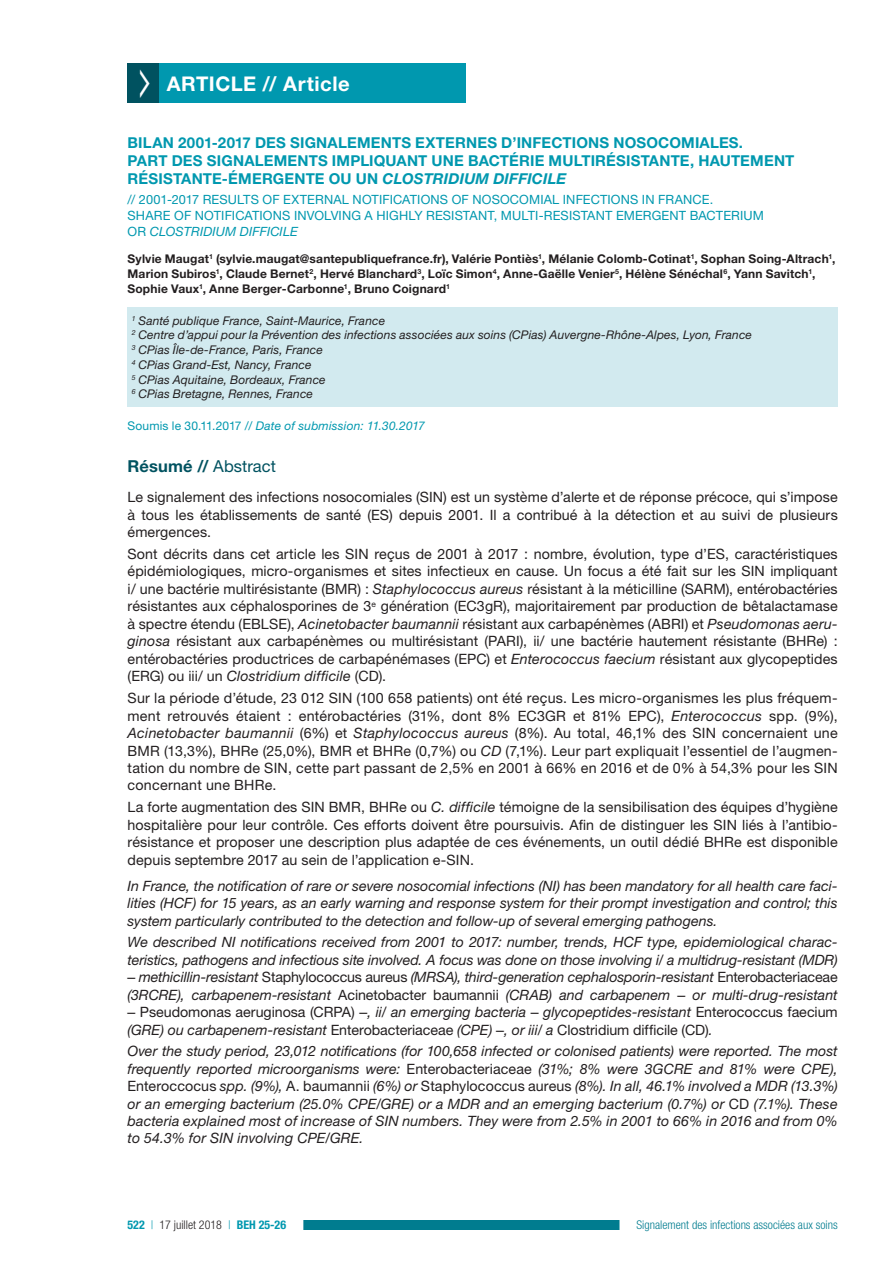
<style>
.page{position:relative;width:893px;height:1263px;background:#fff}
.page>*{position:absolute;margin:0;border:0;box-sizing:border-box;transform-origin:0 0}
.t1{font:700 20.25px "Helvetica Neue LT Std";letter-spacing:.025em;color:#fff}
.t2{font:700 16.5px "Helvetica Neue LT Std";letter-spacing:.01em;color:#005260}
.t3{font:700 15px/18.3px "Helvetica Neue LT Std";letter-spacing:.01em;color:#0098af}
.t4{font:14.25px/17.4px "Helvetica Neue LT Std";letter-spacing:.005em;color:#231f20;text-align:justify}
.t5{font:italic 14.25px/17.4px "Helvetica Neue LT Std";letter-spacing:-.005em;color:#231f20;text-align:justify}
.t6{font:12.75px/15.6px "Helvetica Neue LT Std";letter-spacing:.01em;color:#0098af}
.t7{font:700 12px/14.9px "Helvetica Neue LT Std";letter-spacing:.015em;color:#231f20}
.t8{font:italic 12px/14.9px "Helvetica Neue LT Std";letter-spacing:.005em;color:#231f20}
.t9{font:italic 12px "Helvetica Neue LT Std";letter-spacing:.015em;color:#0098af}
.t10{font:300 condensed 12px "Helvetica Neue LT Std";color:#007c8f}
.t11{font:300 condensed 12px "Helvetica Neue LT Std";color:#231f20}
.s1{font-style:italic}
.s2{font-style:normal}
.s3{font-weight:400}
.s4{font-family:"Arial";font-style:normal}
.s5{font-family:"Arial"}
.s6{font-weight:700;color:#0098af}
.s7{color:#0098af}
</style>
<div class="page">
<div style="left:242px;top:1221px;width:596px;height:9px;background:#007c8f"></div>
<div style="left:110px;top:1219px;width:193px;height:12px;background:#fff"></div>
<div style="left:619px;top:1218px;width:236px;height:13px;background:#fff"></div>
<div style="left:159px;top:64px;width:307px;height:39px;background:#0098af"></div>
<div style="left:128px;top:307px;width:710px;height:100px;background:#d2eaef"></div>
<div style="left:128px;top:64px;width:31px;height:39px;background:#005260"></div>
<h1 class="t1" style="left:167px;top:71px;width:184px">ARTICLE // Article</h1>
<p class="t3" style="left:128px;top:133px;width:668px">BILAN 2001-2017 DES SIGNALEMENTS EXTERNES D’INFECTIONS NOSOCOMIALES.<br>PART DES SIGNALEMENTS IMPLIQUANT UNE BACTÉRIE MULTIRÉSISTANTE, HAUTEMENT<br>RÉSISTANTE-ÉMERGENTE OU UN <span class="s1">CLOSTRIDIUM DIFFICILE</span></p>
<p class="t6" style="left:128px;top:192px;width:638px">// 2001-2017 RESULTS OF EXTERNAL NOTIFICATIONS OF NOSOCOMIAL INFECTIONS IN FRANCE.<br>SHARE OF NOTIFICATIONS INVOLVING A HIGHLY RESISTANT, MULTI-RESISTANT EMERGENT BACTERIUM<br>OR <span class="s1">CLOSTRIDIUM DIFFICILE</span></p>
<p class="t7" style="left:128px;top:251px;width:709px">Sylvie Maugat<sup>1</sup> (sylvie.maugat@santepubliquefrance.fr), Valérie Pontiès<sup>1</sup>, Mélanie Colomb-Cotinat<sup>1</sup>, Sophan Soing-Altrach<sup>1</sup>,<br>Marion Subiros<sup>1</sup>, Claude Bernet<sup>2</sup>, Hervé Blanchard<sup>3</sup>, Loïc Simon<sup>4</sup>, Anne-Gaëlle Venier<sup>5</sup>, Hélène Sénéchal<sup>6</sup>, Yann Savitch<sup>1</sup>,<br>Sophie Vaux<sup>1</sup>, Anne Berger-Carbonne<sup>1</sup>, Bruno Coignard<sup>1</sup></p>
<p class="t8" style="left:132px;top:313px;width:622px"><sup>1</sup> Santé publique France, Saint-Maurice, France<br><sup>2</sup> Centre d’appui pour la Prévention des infections associées aux soins (CPias) Auvergne-Rhône-Alpes, Lyon, France <sup>3</sup> CPias Île-de-France, Paris, France<br><sup>4</sup> CPias Grand-Est, Nancy, France<br><sup>5</sup> CPias Aquitaine, Bordeaux, France<br><sup>6</sup> CPias Bretagne, Rennes, France</p>
<p class="t9" style="left:128px;top:419px;width:299px"><span class="s2">Soumis le 30.11.2017 //</span> Date of submission: 11.30.2017</p>
<p class="t2" style="left:128px;top:456px;width:150px">Résumé // <span class="s3">Abstract</span></p>
<p class="t4" style="left:128px;top:488px;width:712px">Le signalement des infections nosocomiales (SIN) est un système d’alerte et de réponse précoce, qui s’impose à tous les établissements de santé (ES) depuis 2001. Il a contribué à la détection et au suivi de plusieurs émergences.</p>
<p class="t4" style="left:128px;top:545px;width:712px">Sont décrits dans cet article les SIN reçus de 2001 à 2017 : nombre, évolution, type d’ES, caractéristiques épidémiologiques, micro-organismes et sites infectieux en cause. Un focus a été fait sur les SIN impliquant i/ une bactérie multirésistante (BMR) : <span class="s1">Staphylococcus aureus</span> résistant à la méticilline (SARM), entérobactéries résistantes aux céphalosporines de 3<sup>e</sup> génération (EC3gR), majoritairement par production de bêtalactamase à spectre étendu (EBLSE), <span class="s1">Acinetobacter baumannii</span> résistant aux carbapénèmes (ABRI) et <span class="s1">Pseudomonas aeru&shy;ginosa</span> résistant aux carbapénèmes ou multirésistant (PARI), ii/ une bactérie hautement résistante (BHRe) : entérobactéries productrices de carbapénémases (EPC) et <span class="s1">Enterococcus faecium</span> résistant aux glycopeptides (ERG) ou iii/ un <span class="s1">Clostridium difficile</span> (CD).</p>
<p class="t4" style="left:128px;top:689px;width:712px">Sur la période d’étude, 23 012 SIN (100 658 patients) ont été reçus. Les micro-organismes les plus fréquem&shy;ment retrouvés étaient : entérobactéries (31%, dont 8% EC3GR et 81% EPC), <span class="s1">Enterococcus</span> spp. (9%), <span class="s1">Acinetobacter baumannii</span> (6%) et <span class="s1">Staphylococcus aureus</span> (8%). Au total, 46,1% des SIN concernaient une BMR (13,3%), BHRe (25,0%), BMR et BHRe (0,7%) ou <span class="s1">CD</span> (7,1%). Leur part expliquait l’essentiel de l’augmen&shy;tation du nombre de SIN, cette part passant de 2,5% en 2001 à 66% en 2016 et de 0% à 54,3% pour les SIN concernant une BHRe.</p>
<p class="t4" style="left:128px;top:798px;width:712px">La forte augmentation des SIN BMR, BHRe ou <span class="s1">C. difficile</span> témoigne de la sensibilisation des équipes d’hygiène hospitalière pour leur contrôle. Ces efforts doivent être poursuivis. Afin de distinguer les SIN liés à l’antibio&shy;résistance et proposer une description plus adaptée de ces événements, un outil dédié BHRe est disponible depuis septembre 2017 au sein de l’application e-SIN.</p>
<p class="t5" style="left:128px;top:876px;width:712px">In France, the notification of rare or severe nosocomial infections (NI) has been mandatory for all health care faci&shy;lities (HCF) for 15 years, as an early warning and response system for their prompt investigation and control; this system particularly contributed to the detection and follow-up of several emerging pathogens.</p>
<p class="t5" style="left:128px;top:933px;width:712px">We described NI notifications received from 2001 to 2017: number, trends, HCF type, epidemiological charac&shy;teristics, pathogens and infectious site involved. A focus was done on those involving i/ a multidrug-resistant (MDR)</p>
<p class="t5" style="left:128px;top:968px;width:712px"><span class="s4">–</span> methicillin-resistant <span class="s2">Staphylococcus aureus</span> (MRSA), third-generation cephalosporin-resistant <span class="s2">Enterobacteriaceae </span>(3RCRE), carbapenem-resistant <span class="s2">Acinetobacter baumannii</span> (CRAB) and carbapenem <span class="s4">–</span> or multi-drug-resistant</p>
<p class="t4" style="left:128px;top:1003px;width:712px"><span class="s5">–</span> Pseudomonas aeruginosa (CRPA) <span class="s5">–</span><span class="s1">, ii/ an emerging bacteria</span> <span class="s5">–</span> <span class="s1">glycopeptides-resistant</span> Enterococcus faecium <span class="s1">(GRE) ou carbapenem-resistant</span> Enterobacteriaceae <span class="s1">(CPE)</span> <span class="s5">–</span><span class="s1">, or iii/ a</span> Clostridium difficile (CD)<span class="s1">.</span></p>
<p class="t5" style="left:128px;top:1042px;width:712px">Over the study period, 23,012 notifications (for 100,658 infected or colonised patients) were reported. The most frequently reported microorganisms were: <span class="s2">Enterobacteriaceae</span> (31%; 8% were 3GCRE and 81% were CPE), <span class="s2">Enteroccocus</span> spp. (9%), <span class="s2">A. baumannii</span> (6%) or <span class="s2">Staphylococcus aureus</span> (8%). In all, 46.1% involved a MDR (13.3%) or an emerging bacterium (25.0% CPE/GRE) or a MDR and an emerging bacterium (0.7%) or <span class="s2">CD</span> (7.1%). These bacteria explained most of increase of SIN numbers. They were from 2.5% in 2001 to 66% in 2016 and from 0% to 54.3% for SIN involving CPE/GRE.</p>
<p class="t11" style="left:128px;top:1218px;width:160px"><span class="s6">522</span> <span class="s7">|</span> 17 juillet 2018 <span class="s7">|</span> <span class="s6">BEH 25-26</span></p>
<p class="t10" style="left:636px;top:1218px;width:203px">Signalement des infections associées aux soins</p>
</div>
